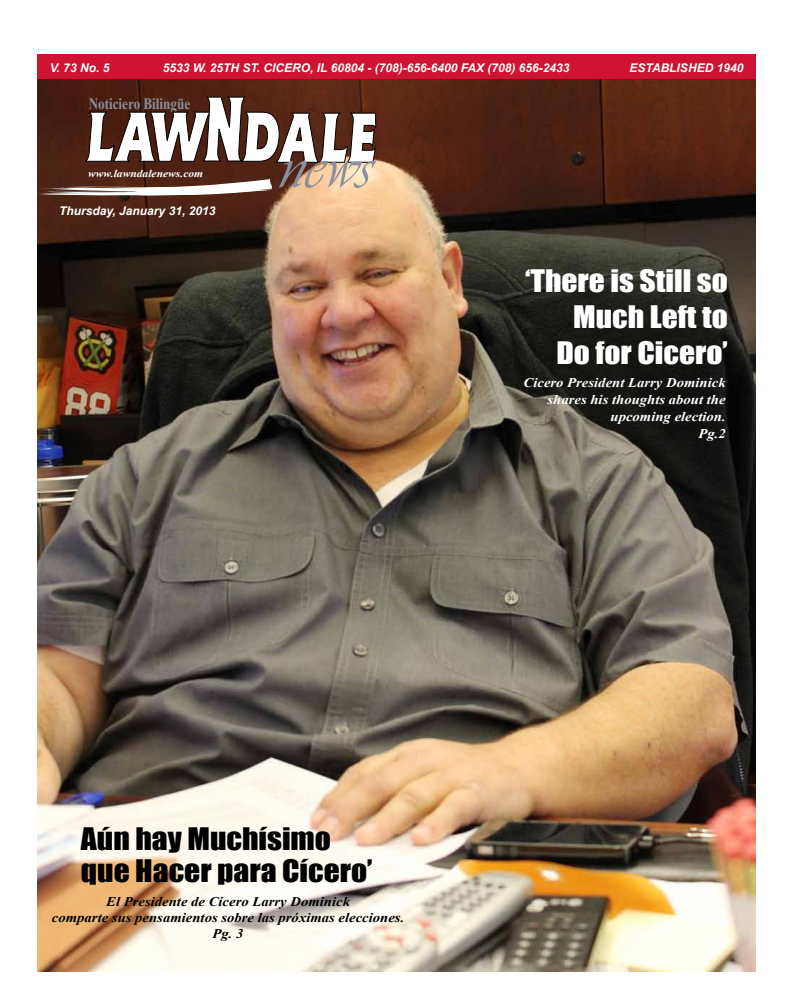
<style>
.page{position:relative;width:792px;height:1008px;background:#fff}
.page>*{position:absolute;margin:0;border:0;box-sizing:border-box;transform-origin:0 0}
.t1{font:65.8px "Vivante DTCITALIC";color:#8b909e}
.t2{font:28.5px/36px "Impact";color:#fff;text-align:right;scale:1.11 1}
.t3{font:28.5px/32px "Impact";color:#000;scale:1.11 1}
.t4{font:700 15.8px "Times New Roman";color:#8b909e;scale:.83 1}
.t5{font:italic 700 13.3px/16px "Times New Roman";color:#000;text-align:center;scale:1.11 1}
.t6{font:italic 700 13.3px/16.8px "Times New Roman";color:#fff;text-align:right;scale:1.11 1}
.t7{font:italic 700 12px "Arial";color:#fff}
.t8{font:italic 700 10.4px "Times New Roman";color:#fff;scale:1.11 1}
</style>
<div class="page">
<img style="left:37px;top:79px;width:719px;height:892px">
<div style="left:37px;top:54px;width:719px;height:25px;background:#ce1432"></div>
<svg style="left:84px;top:96px;width:293px;height:67px"></svg>
<svg style="left:37px;top:177px;width:236px;height:19px"></svg>
<p class="t7" style="left:50px;top:60px;width:61px">V. 73 No. 5</p>
<p class="t7" style="left:163px;top:60px;width:408px">5533 W. 25TH ST. CICERO, IL 60804 - (708)-656-6400 FAX (708) 656-2433</p>
<p class="t7" style="left:630px;top:60px;width:115px">ESTABLISHED 1940</p>
<h3 class="t4" style="left:89px;top:93px;width:124px">Noticiero Bilingüe</h3>
<p class="t8" style="left:88px;top:167px;width:105px">www.lawndalenews.com</p>
<p class="t7" style="left:59px;top:203px;width:158px">Thursday, January 31, 2013</p>
<h1 class="t1" style="left:279px;top:128px;width:94px">news</h1>
<h2 class="t2" style="left:525px;top:262px;width:184px">‘There is Still so<br>Much Left to<br>Do for Cicero’</h2>
<p class="t6" style="left:524px;top:374px;width:184px">Cicero President Larry Dominick shares his thoughts about the upcoming election.<br>Pg.2</p>
<h2 class="t3" style="left:81px;top:822px;width:264px">Aún hay Muchísimo que Hacer para Cícero’</h2>
<p class="t5" style="left:52px;top:893px;width:319px">El Presidente de Cícero Larry Dominick<br>comparte sus pensamientos sobre las próximas elecciones.<br>Pg. 3</p>
</div>
